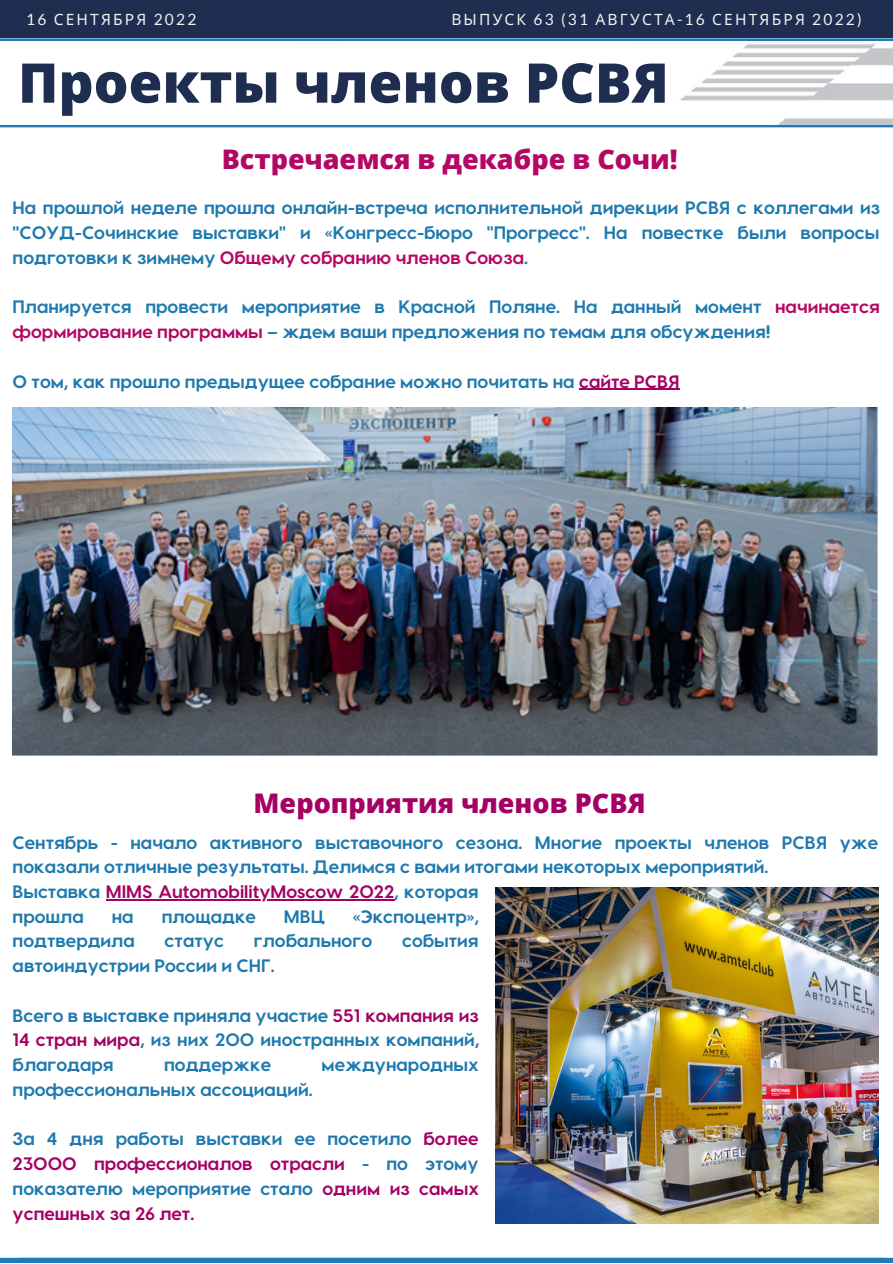
<style>
.page{position:relative;width:893px;height:1264px;background:#fff}
.page>*{position:absolute;margin:0;border:0;box-sizing:border-box;transform-origin:0 0}
.t1{font:800 54.75px "Open Sans";color:#1e2d50}
.t2{font:800 27px "Open Sans";color:#b40764}
.t3{font:800 27px "Open Sans";color:#a50064}
.t4{font:700 18px/24.8px "Visby CF";color:#1e79ae;text-align:justify}
.t5{font:15.6px "Noto Sans";letter-spacing:.14em;color:#f2f2f2}
.s1{font-family:"Lato"}
.s2{color:#b40764}
.s3{color:#a50064}
</style>
<div class="page">
<div style="left:0;top:0;width:892px;height:38px;background:#1e2d50"></div>
<div style="left:0;top:1257px;width:892px;height:5px;background:#1b7bbb"></div>
<div style="left:1px;top:38px;width:891px;height:6px;background:#1b7bbb"></div>
<svg style="left:0;top:124px;width:892px;height:3px;fill:#1b7bbb"></svg>
<img style="left:1px;top:41px;width:891px;height:83px">
<img style="left:13px;top:407px;width:865px;height:349px">
<hr style="left:579px;top:389px;width:100px;height:1px;background:#a50064">
<hr style="left:106px;top:899px;width:288px;height:1px;background:#a50064">
<img style="left:495px;top:887px;width:383px;height:336px">
<p class="t5" style="left:26px;top:8px;width:172px"><span class="s1">16</span> СЕНТЯБРЯ <span class="s1">2022</span></p>
<p class="t5" style="left:451px;top:8px;width:412px">ВЫПУСК <span class="s1">63 (31</span> АВГУСТА<span class="s1">-16</span> СЕНТЯБРЯ <span class="s1">2022)</span></p>
<h1 class="t1" style="left:18px;top:44px;width:652px">Проекты членов РСВЯ</h1>
<h2 class="t2" style="left:222px;top:140px;width:457px">Встречаемся в декабре в Сочи!</h2>
<p class="t4" style="left:13px;top:195px;width:869px">На прошлой неделе прошла онлайн-встреча исполнительной дирекции РСВЯ с коллегами из "СОУД-Сочинские выставки" и «Конгресс-бюро "Прогресс". На повестке были вопросы подготовки к зимнему <span class="s2">Общему собранию членов Союза</span>.</p>
<p class="t4" style="left:13px;top:293px;width:868px">Планируется провести мероприятие в Красной Поляне. На данный момент <span class="s2">начинается формирование программы</span> – ждем ваши предложения по темам для обсуждения!</p>
<p class="t4" style="left:13px;top:368px;width:668px">О том, как прошло предыдущее собрание можно почитать на <span class="s3">сайте РСВЯ</span></p>
<h2 class="t3" style="left:253px;top:783px;width:394px">Мероприятия членов РСВЯ</h2>
<p class="t4" style="left:13px;top:829px;width:867px;text-align:left">Сентябрь - начало активного выставочного сезона. Многие проекты членов РСВЯ уже показали отличные результаты. Делимся с вами итогами некоторых мероприятий.<br>Выставка <span class="s3">MIMS AutomobilityMoscow 2022</span>, которая<br>прошла</p>
<p class="t4" style="left:112px;top:902px;width:23px">на</p>
<p class="t4" style="left:162px;top:902px;width:96px">площадке</p>
<p class="t4" style="left:284px;top:902px;width:42px">МВЦ</p>
<p class="t4" style="left:352px;top:902px;width:128px">«Экспоцентр»,</p>
<p class="t4" style="left:13px;top:927px;width:124px">подтвердила</p>
<p class="t4" style="left:165px;top:927px;width:61px">статус</p>
<p class="t4" style="left:254px;top:927px;width:120px">глобального</p>
<p class="t4" style="left:402px;top:927px;width:78px">события</p>
<p class="t4" style="left:13px;top:952px;width:263px">автоиндустрии России и СНГ.</p>
<p class="t4" style="left:13px;top:1001px;width:468px">Всего в выставке приняла участие <span class="s3">551 компания из 14 стран мира</span>, из них 200 иностранных компаний, благодаря</p>
<p class="t4" style="left:164px;top:1051px;width:108px">поддержке</p>
<p class="t4" style="left:321px;top:1051px;width:159px">международных</p>
<p class="t4" style="left:13px;top:1076px;width:301px">профессиональных ассоциаций.</p>
<p class="t4" style="left:13px;top:1125px;width:468px">За 4 дня работы выставки ее посетило <span class="s3">более 23000 профессионалов отрасли</span> - по этому показателю мероприятие стало <span class="s3">одним из самых успешных за 26 лет.</span></p>
</div>
